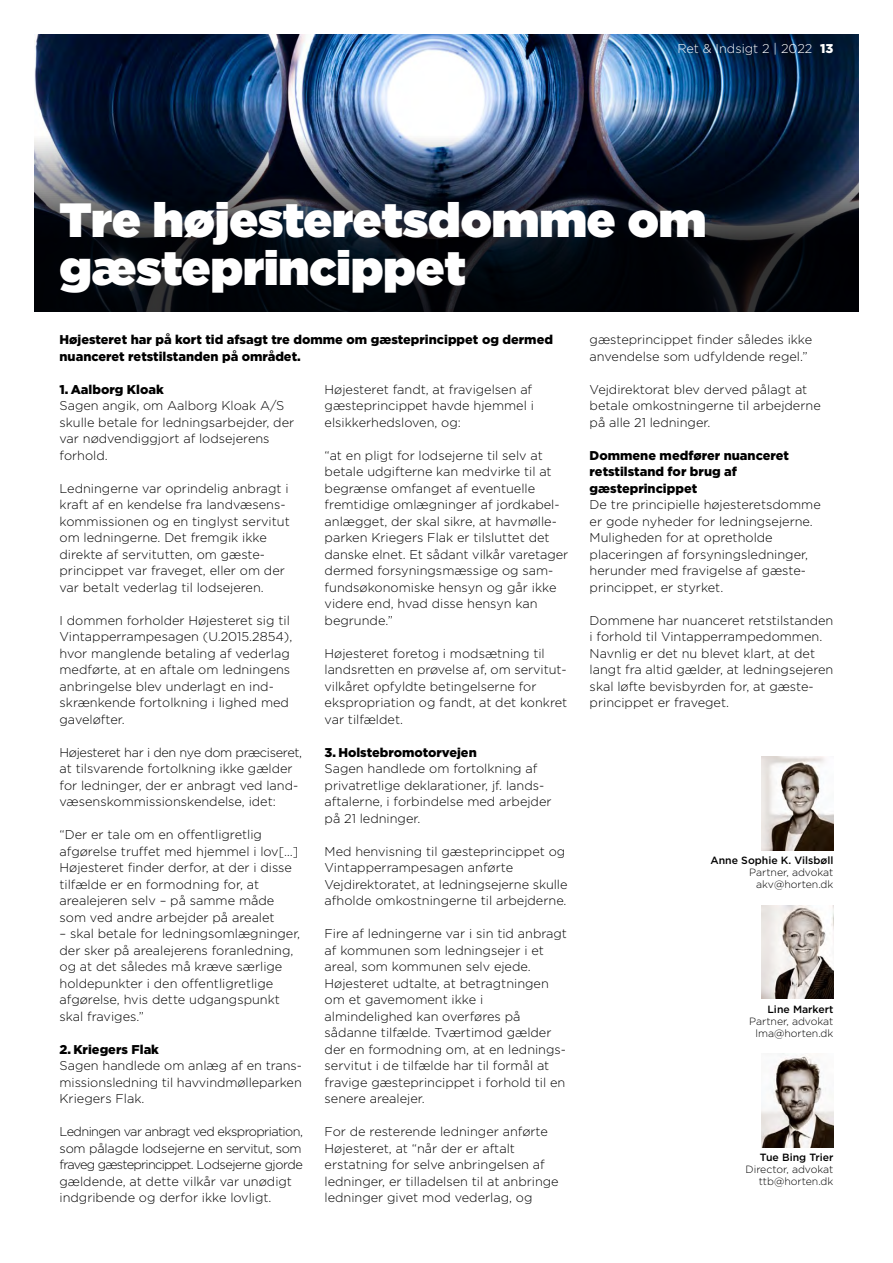
<style>
.page{position:relative;width:893px;height:1263px;background:#fff}
.page>*{position:absolute;margin:0;border:0;box-sizing:border-box;transform-origin:0 0}
.t1{font:900 48px/48px "Gotham";color:#fff}
.t2{font:300 12.75px/16.5px "Gotham";color:#000}
.t3{font:900 12.75px/16.5px "Gotham";color:#000}
.t4{font:300 12.75px/16.5px "Gotham";letter-spacing:-.035em;color:#000}
.t5{font:300 12.75px "Gotham";color:#fff}
.t6{font:300 10.5px/12px "Gotham";color:#000;text-align:right}
.t7{font:500 10.5px "Gotham";color:#000}
.s1{font-weight:900}
</style>
<div class="page">
<img style="left:34px;top:34px;width:825px;height:101px">
<img style="left:761px;top:757px;width:72px;height:93px">
<img style="left:761px;top:905px;width:72px;height:94px">
<svg style="left:34px;top:135px;width:825px;height:176px;background:#141c28"></svg>
<img style="left:761px;top:1054px;width:72px;height:93px">
<p class="t5" style="left:677px;top:40px;width:157px">Ret &amp; Indsigt 2 | 2022 <span class="s1">13</span></p>
<h1 class="t1" style="left:60px;top:196px;width:648px">Tre højesteretsdomme om gæsteprincippet</h1>
<p class="t3" style="left:60px;top:331px;width:495px">Højesteret har på kort tid afsagt tre domme om gæsteprincippet og dermed nuanceret retstilstanden på området.</p>
<p class="t3" style="left:60px;top:381px;width:106px">1. Aalborg Kloak</p>
<p class="t2" style="left:60px;top:397px;width:236px">Sagen angik, om Aalborg Kloak A/S skulle betale for ledningsarbejder, der var nødvendiggjort af lodsejerens forhold.</p>
<p class="t2" style="left:60px;top:480px;width:232px">Ledningerne var oprindelig anbragt i kraft af en kendelse fra landvæsens&shy;kommissionen og en tinglyst servitut om ledningerne. Det fremgik ikke direkte af servitutten, om gæste&shy;princippet var fraveget, eller om der var betalt vederlag til lodsejeren.</p>
<p class="t2" style="left:60px;top:612px;width:234px">I dommen forholder Højesteret sig til Vintapperrampesagen (U.2015.2854), hvor manglende betaling af vederlag medførte, at en aftale om ledningens anbringelse blev underlagt en ind&shy;skrænkende fortolkning i lighed med gaveløfter.</p>
<p class="t2" style="left:60px;top:744px;width:244px">Højesteret har i den nye dom præciseret, at tilsvarende fortolkning ikke gælder for ledninger, der er anbragt ved land&shy;væsenskommissionskendelse, idet:</p>
<p class="t2" style="left:60px;top:826px;width:240px">“Der er tale om en offentligretlig afgørelse truffet med hjemmel i lov[…] Højesteret finder derfor, at der i disse tilfælde er en formodning for, at arealejeren selv – på samme måde som ved andre arbejder på arealet</p>
<p class="t2" style="left:60px;top:925px;width:242px">– skal betale for ledningsomlægninger, der sker på arealejerens foranledning, og at det således må kræve særlige holdepunkter i den offentligretlige afgørelse, hvis dette udgangspunkt skal fraviges.”</p>
<p class="t3" style="left:60px;top:1041px;width:101px">2. Kriegers Flak</p>
<p class="t2" style="left:60px;top:1057px;width:244px;text-align:justify">Sagen handlede om anlæg af en trans&shy;missionsledning til havvindmølleparken Kriegers Flak.</p>
<p class="t4" style="left:60px;top:1123px;width:245px">Ledningen var anbragt ved ekspropriation, som pålagde lodsejerne en servitut, som fraveg gæsteprincippet. Lodsejerne gjorde gældende, at dette vilkår var unødigt indgribende og derfor ikke lovligt.</p>
<p class="t2" style="left:325px;top:381px;width:211px">Højesteret fandt, at fravigelsen af gæsteprincippet havde hjemmel i elsikkerhedsloven, og:</p>
<p class="t2" style="left:325px;top:447px;width:245px">“at en pligt for lodsejerne til selv at betale udgifterne kan medvirke til at begrænse omfanget af eventuelle fremtidige omlægninger af jordkabel&shy;anlægget, der skal sikre, at havmølle&shy;parken Kriegers Flak er tilsluttet det danske elnet. Et sådant vilkår varetager dermed forsyningsmæssige og sam&shy;fundsøkonomiske hensyn og går ikke videre end, hvad disse hensyn kan begrunde.”</p>
<p class="t2" style="left:325px;top:645px;width:244px">Højesteret foretog i modsætning til landsretten en prøvelse af, om servitut&shy;vilkåret opfyldte betingelserne for ekspropriation og fandt, at det konkret var tilfældet.</p>
<p class="t3" style="left:325px;top:744px;width:154px">3. Holstebromotorvejen</p>
<p class="t2" style="left:325px;top:760px;width:228px">Sagen handlede om fortolkning af privatretlige deklarationer, jf. lands&shy;aftalerne, i forbindelse med arbejder på 21 ledninger.</p>
<p class="t2" style="left:325px;top:843px;width:244px">Med henvisning til gæsteprincippet og Vintapperrampesagen anførte Vejdirektoratet, at ledningsejerne skulle afholde omkostningerne til arbejderne.</p>
<p class="t2" style="left:325px;top:925px;width:244px">Fire af ledningerne var i sin tid anbragt af kommunen som ledningsejer i et areal, som kommunen selv ejede.<br>Højesteret udtalte, at betragtningen om et gavemoment ikke i almindelighed kan overføres på sådanne tilfælde. Tværtimod gælder der en formodning om, at en lednings&shy;servitut i de tilfælde har til formål at fravige gæsteprincippet i forhold til en senere arealejer.</p>
<p class="t2" style="left:325px;top:1123px;width:236px">For de resterende ledninger anførte Højesteret, at “når der er aftalt erstatning for selve anbringelsen af ledninger, er tilladelsen til at anbringe ledninger givet mod vederlag, og</p>
<p class="t2" style="left:590px;top:331px;width:224px">gæsteprincippet finder således ikke anvendelse som udfyldende regel.”</p>
<p class="t2" style="left:590px;top:381px;width:233px">Vejdirektorat blev derved pålagt at betale omkostningerne til arbejderne på alle 21 ledninger.</p>
<p class="t3" style="left:590px;top:447px;width:201px">Dommene medfører nuanceret retstilstand for brug af gæsteprincippet</p>
<p class="t2" style="left:590px;top:496px;width:233px">De tre principielle højesteretsdomme er gode nyheder for ledningsejerne.<br>Muligheden for at opretholde placeringen af forsyningsledninger, herunder med fravigelse af gæste&shy;princippet, er styrket.</p>
<p class="t2" style="left:590px;top:611px;width:245px">Dommene har nuanceret retstilstanden i forhold til Vintapperrampedommen.<br>Navnlig er det nu blevet klart, at det langt fra altid gælder, at ledningsejeren skal løfte bevisbyrden for, at gæste&shy;princippet er fraveget.</p>
<p class="t7" style="left:710px;top:854px;width:124px">Anne Sophie K. Vilsbøll</p>
<p class="t6" style="left:749px;top:866px;width:86px">Partner, advokat akv@horten.dk</p>
<p class="t7" style="left:767px;top:1002px;width:67px">Line Markert</p>
<p class="t6" style="left:749px;top:1015px;width:86px;text-align:center">Partner, advokat lma@horten.dk</p>
<p class="t7" style="left:760px;top:1151px;width:75px">Tue Bing Trier</p>
<p class="t6" style="left:745px;top:1163px;width:89px">Director, advokat ttb@horten.dk</p>
</div>
